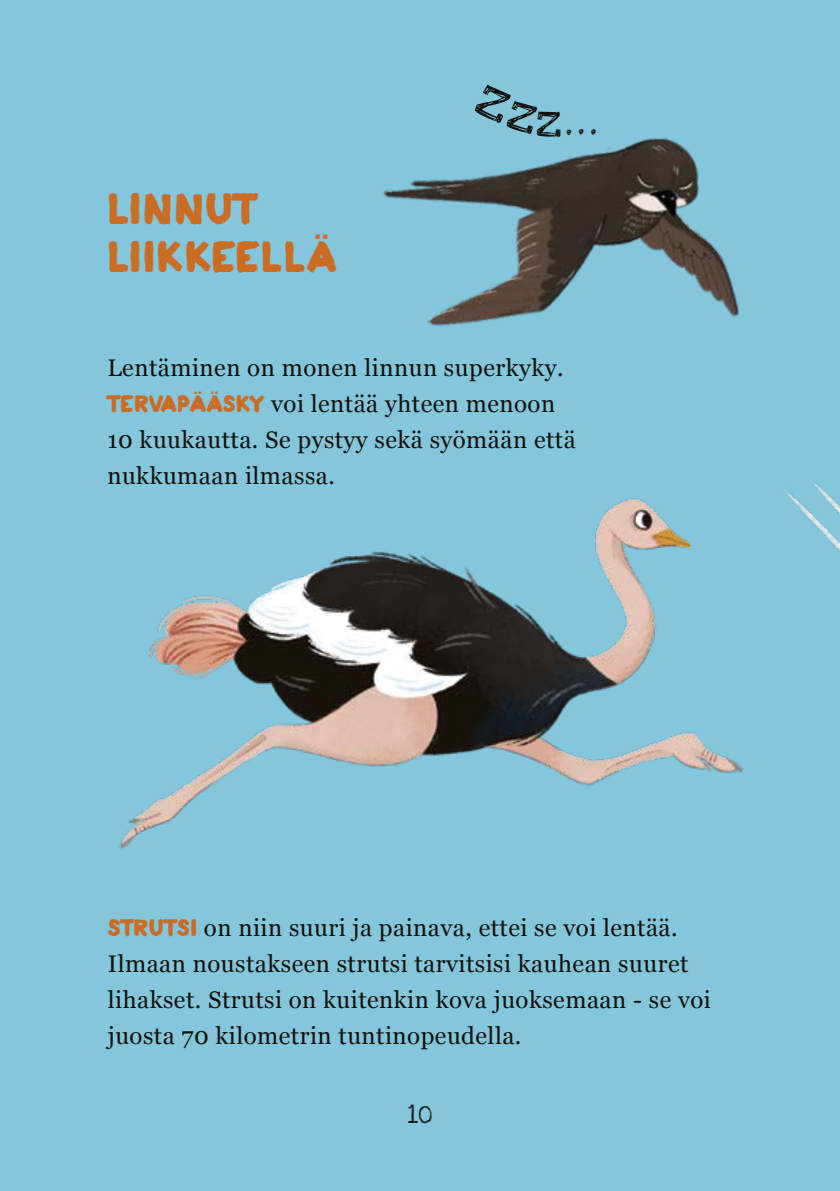
<style>
.page{position:relative;width:840px;height:1191px;background:#fff}
.page>*{position:absolute;margin:0;border:0;box-sizing:border-box;transform-origin:0 0}
.t1{font:44px/48px "Plakkaat";letter-spacing:.02em;color:#cb6c25}
.t2{font:32px "Love Ya Like A Sister";color:#12120d}
.t3{font:24px/36px "Georgia";letter-spacing:.02em;color:#12120d}
.t4{font:18px "Love Ya Like A Sister";color:#12120d}
.s1{font-family:"Plakkaat";color:#cb6c25}
</style>
<div class="page">
<div style="left:0;top:0;width:839px;height:1191px;background:#84c6db"></div>
<img style="left:354px;top:20px;width:465px;height:364px">
<img style="left:83px;top:470px;width:673px;height:402px">
<div style="left:695px;top:441px;width:144px;height:209px;background:#84c6db"></div>
<div style="left:473px;top:83px;width:98px;height:55px;background:#84c6db"></div>
<svg style="left:591px;top:129px;width:4px;height:6px"></svg>
<h1 class="t1" style="left:107px;top:182px;width:230px">LINNUT<br>LIIKKEELLÄ</h1>
<h2 class="t2" style="left:576px;top:94px;width:10px">.</h2>
<p class="t3" style="left:107px;top:349px;width:469px">Lentäminen on monen linnun superkyky.<br><span class="s1">TERVAPÄÄSKY</span> voi lentää yhteen menoon 10 kuukautta. Se pystyy sekä syömään että nukkumaan ilmassa.</p>
<p class="t3" style="left:108px;top:908px;width:604px"><span class="s1">STRUTSI</span> on niin suuri ja painava, ettei se voi lentää.<br>Ilmaan noustakseen strutsi tarvitsisi kauhean suuret lihakset. Strutsi on kuitenkin kova juoksemaan - se voi juosta 70 kilometrin tuntinopeudella.</p>
<p class="t4" style="left:407px;top:1100px;width:26px">10</p>
</div>
